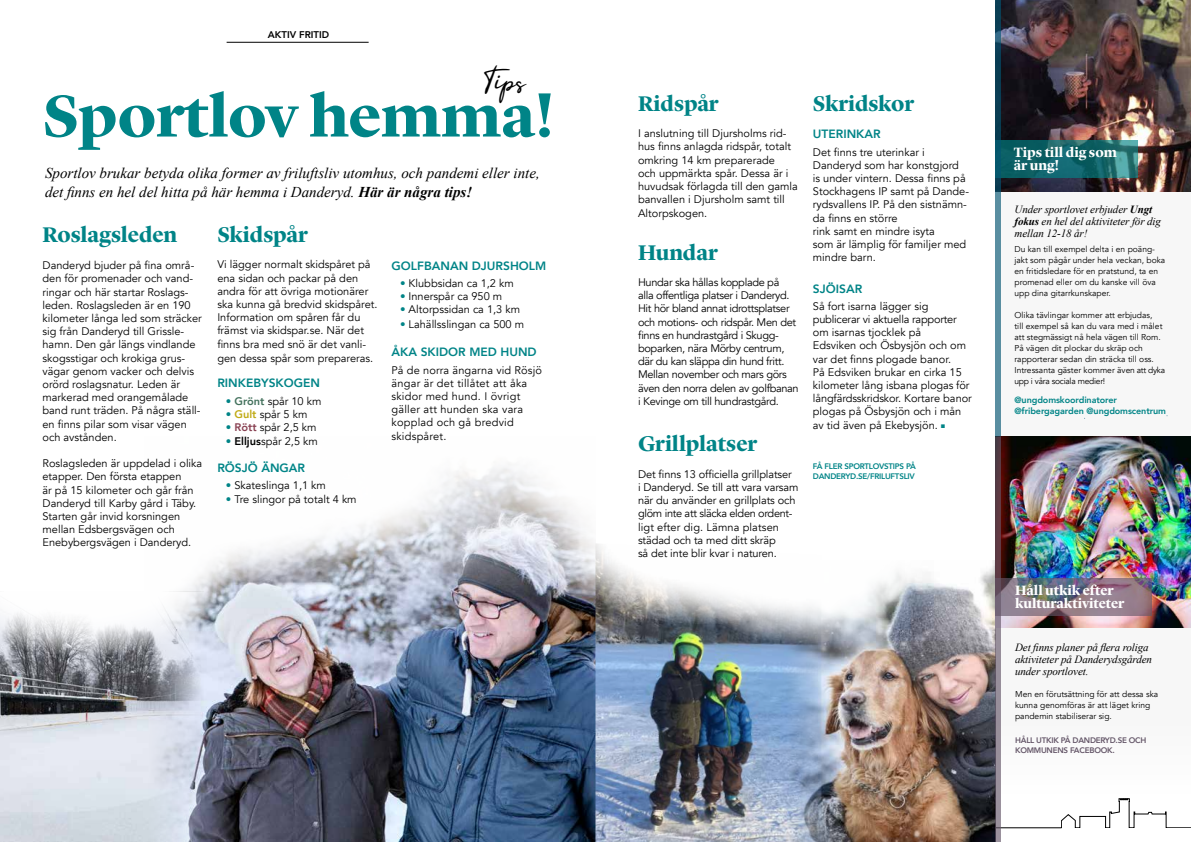
<style>
.page{position:relative;width:1191px;height:842px;background:#fff}
.page>*{position:absolute;margin:0;border:0;box-sizing:border-box;transform-origin:0 0}
.t1{font:700 60.8px "Lyon Display";letter-spacing:-.005em;color:#008487;scale:1.05 1}
.t2{font:32px "Paul Signature";color:#000}
.t3{font:700 22px "Lyon Display";letter-spacing:-.005em;color:#008487}
.t4{font:italic 15px/19px "Times New Roman";color:#000}
.t5{font:700 14px/13px "Lyon Display";color:#fff}
.t6{font:800 12px "Avenir";color:#008487}
.t7{font:11px/13.2px "Avenir";color:#000}
.t8{font:11px/13.2px "Avenir";letter-spacing:-.03em;color:#000}
.t9{font:italic 11px/12px "Times New Roman";letter-spacing:-.01em;color:#000}
.t10{font:11px/13.2px "Avenir";letter-spacing:.02em;color:#000}
.t11{font:800 9.7px "Avenir";color:#000}
.t12{font:800 9px/11px "Avenir";letter-spacing:-.01em;color:#008487}
.t13{font:8.5px/11px "Avenir";color:#000}
.t14{font:800 8px/10px "Avenir";letter-spacing:-.03em;color:#008487}
.t15{font:800 8px/10px "Avenir";letter-spacing:-.03em;color:#645668}
.s1{font-weight:700}
.s2{color:#008487}
.s3{font-weight:800;color:#43715c}
.s4{font-weight:800;color:#c0aa14}
.s5{font-weight:800;color:#894152}
.s6{font-weight:800}
</style>
<div class="page">
<hr style="left:0;top:828px;width:1061px;height:1px;background:#000">
<svg style="left:1061px;top:798px;width:130px;height:30px"></svg>
<div style="left:995px;top:0;width:196px;height:794px;background:#f4f4f4"></div>
<img style="left:821px;top:560px;width:174px;height:282px">
<img style="left:203px;top:467px;width:392px;height:375px">
<svg style="left:203px;top:656px;width:7px;height:81px"></svg>
<svg style="left:184px;top:391px;width:286px;height:169px"></svg>
<div style="left:45px;top:417px;width:316px;height:169px;background:#fff;border-radius:50%"></div>
<img style="left:595px;top:600px;width:226px;height:242px">
<div style="left:506px;top:386px;width:315px;height:169px;background:#fff;border-radius:50%"></div>
<div style="left:652px;top:373px;width:293px;height:271px;background:#fff;border-radius:50%"></div>
<img style="left:0;top:656px;width:203px;height:186px">
<svg style="left:0;top:551px;width:243px;height:105px"></svg>
<svg style="left:548px;top:455px;width:315px;height:169px"></svg>
<hr style="left:227px;top:42px;width:142px;height:1px;background:#000">
<img style="left:1001px;top:0;width:190px;height:191px">
<svg style="left:1001px;top:140px;width:136px;height:38px;background:#17696d"></svg>
<img style="left:1001px;top:437px;width:190px;height:191px">
<img style="left:1001px;top:579px;width:150px;height:37px">
<svg style="left:995px;top:0;width:6px;height:437px;background:#366d82"></svg>
<svg style="left:995px;top:437px;width:6px;height:405px;background:#786672"></svg>
<p class="t11" style="left:268px;top:27px;width:63px">AKTIV FRITID</p>
<h2 class="t2" style="left:484px;top:57px;width:45px;rotate:8deg">Tips</h2>
<h1 class="t1" style="left:43px;top:70px;width:489px">Sportlov hemma!</h1>
<h3 class="t4" style="left:45px;top:163px;width:496px">Sportlov brukar betyda olika former av friluftsliv utomhus, och pandemi eller inte, det finns en hel del hitta på här hemma i Danderyd. <span class="s1">Här är några tips!</span></h3>
<h3 class="t3" style="left:43px;top:218px;width:136px">Roslagsleden</h3>
<p class="t7" style="left:43px;top:259px;width:161px">Danderyd bjuder på fina områ&shy;den för promenader och vand&shy;ringar och här startar Roslags&shy;leden. Roslagsleden är en 190 kilometer långa led som sträcker sig från Danderyd till Grissle&shy;hamn. Den går längs vindlande skogsstigar och krokiga grus&shy;vägar genom vacker och delvis orörd roslagsnatur. Leden är markerad med orangemålade band runt träden. På några ställ&shy;en finns pilar som visar vägen och avstånden.</p>
<p class="t7" style="left:43px;top:457px;width:161px">Roslagsleden är uppdelad i olika etapper. Den första etappen<br>är på 15 kilometer och går från<br>Danderyd till Karby gård i Täby.<br>Starten går invid korsningen mellan Edsbergsvägen och<br>Enebybergsvägen i Danderyd.</p>
<h3 class="t3" style="left:217px;top:218px;width:92px">Skidspår</h3>
<p class="t7" style="left:217px;top:258px;width:162px">Vi lägger normalt skidspåret på ena sidan och packar på den andra för att övriga motionärer ska kunna gå bredvid skidspåret.<br>Information om spåren får du främst via skidspar.se. När det finns bra med snö är det vanli-</p>
<p class="t7" style="left:217px;top:352px;width:157px">gen dessa spår som prepareras.</p>
<p class="t6" style="left:217px;top:374px;width:104px">RINKEBYSKOGEN</p>
<p class="t7" style="left:226px;top:394px;width:97px"><span class="s2">•</span> <span class="s3">Grönt</span> spår 10 km</p>
<p class="t7" style="left:226px;top:407px;width:83px"><span class="s2">•</span> <span class="s4">Gult</span> spår 5 km</p>
<p class="t7" style="left:226px;top:421px;width:92px"><span class="s2">•</span> <span class="s5">Rött</span> spår 2,5 km</p>
<p class="t7" style="left:226px;top:435px;width:93px"><span class="s2">•</span> <span class="s6">Elljus</span>spår 2,5 km</p>
<p class="t6" style="left:217px;top:458px;width:89px">RÖSJÖ ÄNGAR</p>
<p class="t7" style="left:226px;top:479px;width:102px"><span class="s2">•</span> Skateslinga 1,1 km</p>
<p class="t7" style="left:226px;top:493px;width:132px"><span class="s2">•</span> Tre slingor på totalt 4 km</p>
<p class="t6" style="left:391px;top:256px;width:156px">GOLFBANAN DJURSHOLM</p>
<p class="t7" style="left:400px;top:277px;width:115px"><span class="s2">•</span> Klubbsidan ca 1,2 km</p>
<p class="t7" style="left:400px;top:290px;width:104px"><span class="s2">•</span> Innerspår ca 950 m</p>
<p class="t7" style="left:400px;top:303px;width:121px"><span class="s2">•</span> Altorpssidan ca 1,3 km</p>
<p class="t7" style="left:400px;top:317px;width:126px"><span class="s2">•</span> Lahällsslingan ca 500 m</p>
<p class="t6" style="left:391px;top:343px;width:147px">ÅKA SKIDOR MED HUND</p>
<p class="t10" style="left:391px;top:363px;width:152px">På de norra ängarna vid Rösjö ängar är det tillåtet att åka skidor med hund. I övrigt gäller att hunden ska vara kopplad och gå bredvid skidspåret.</p>
<h3 class="t3" style="left:638px;top:87px;width:82px">Ridspår</h3>
<p class="t7" style="left:638px;top:127px;width:161px">I anslutning till Djursholms rid&shy;hus finns anlagda ridspår, totalt omkring 14 km preparerade<br>och uppmärkta spår. Dessa är i huvudsak förlagda till den gamla banvallen i Djursholm samt till<br>Altorpskogen.</p>
<h3 class="t3" style="left:638px;top:236px;width:81px">Hundar</h3>
<p class="t8" style="left:638px;top:276px;width:162px">Hundar ska hållas kopplade på<br>alla offentliga platser i Danderyd.<br>Hit hör bland annat idrottsplatser och motions- och ridspår. Men det finns en hundrastgård i Skugg&shy;boparken, nära Mörby centrum, där du kan släppa din hund fritt.<br>Mellan november och mars görs även den norra delen av golfbanan i Kevinge om till hundrastgård.</p>
<h3 class="t3" style="left:638px;top:428px;width:121px">Grillplatser</h3>
<p class="t7" style="left:638px;top:468px;width:162px">Det finns 13 officiella grillplatser<br>i Danderyd. Se till att vara varsam när du använder en grillplats och glöm inte att släcka elden ordent&shy;ligt efter dig. Lämna platsen städad och ta med ditt skräp<br>så det inte blir kvar i naturen.</p>
<h3 class="t3" style="left:813px;top:87px;width:103px">Skridskor</h3>
<p class="t6" style="left:813px;top:125px;width:69px">UTERINKAR</p>
<p class="t7" style="left:813px;top:145px;width:158px">Det finns tre uterinkar i<br>Danderyd som har konstgjord<br>is under vintern. Dessa finns på<br>Stockhagens IP samt på Dande&shy;rydsvallens IP. På den sistnämn&shy;da finns en större<br>rink samt en mindre isyta<br>som är lämplig för familjer med mindre barn.</p>
<p class="t6" style="left:813px;top:279px;width:51px">SJÖISAR</p>
<p class="t7" style="left:813px;top:299px;width:161px">Så fort isarna lägger sig publicerar vi aktuella rapporter om isarnas tjocklek på<br>Edsviken och Ösbysjön och om var det finns plogade banor.<br>På Edsviken brukar en cirka 15 kilometer lång isbana plogas för långfärdsskridskor. Kortare banor plogas på Ösbysjön och i mån av tid även på Ekebysjön.</p>
<p class="t14" style="left:813px;top:461px;width:104px">FÅ FLER SPORTLOVSTIPS PÅ<br>DANDERYD.SE/FRILUFTSLIV</p>
<p class="t5" style="left:1013px;top:145px;width:105px">Tips till dig som är ung!</p>
<p class="t9" style="left:1014px;top:203px;width:148px">Under sportlovet erbjuder <span class="s1">Ungt fokus</span> en hel del aktiviteter för dig mellan 12-18 år!</p>
<p class="t13" style="left:1014px;top:244px;width:152px">Du kan till exempel delta i en poäng&shy;jakt som pågår under hela veckan, boka en fritidsledare för en pratstund, ta en promenad eller om du kanske vill öva upp dina gitarrkunskaper.</p>
<p class="t13" style="left:1014px;top:310px;width:152px">Olika tävlingar kommer att erbjudas,<br>till exempel så kan du vara med i målet att stegmässigt nå hela vägen till Rom.<br>På vägen dit plockar du skräp och rapporterar sedan din sträcka till oss.<br>Intressanta gäster kommer även att dyka upp i våra sociala medier!</p>
<p class="t12" style="left:1014px;top:394px;width:153px">@ungdomskoordinatorer @fribergagarden @ungdomscentrum</p>
<p class="t5" style="left:1015px;top:583px;width:111px">Håll utkik efter kulturaktiviteter</p>
<p class="t9" style="left:1015px;top:641px;width:138px">Det finns planer på flera roliga aktiviteter på Danderydsgården under sportlovet.</p>
<p class="t13" style="left:1015px;top:689px;width:145px">Men en förutsättning för att dessa ska kunna genomföras är att läget kring pandemin stabiliserar sig.</p>
<p class="t15" style="left:1015px;top:735px;width:133px">HÅLL UTKIK PÅ DANDERYD.SE OCH<br>KOMMUNENS FACEBOOK.</p>
</div>
